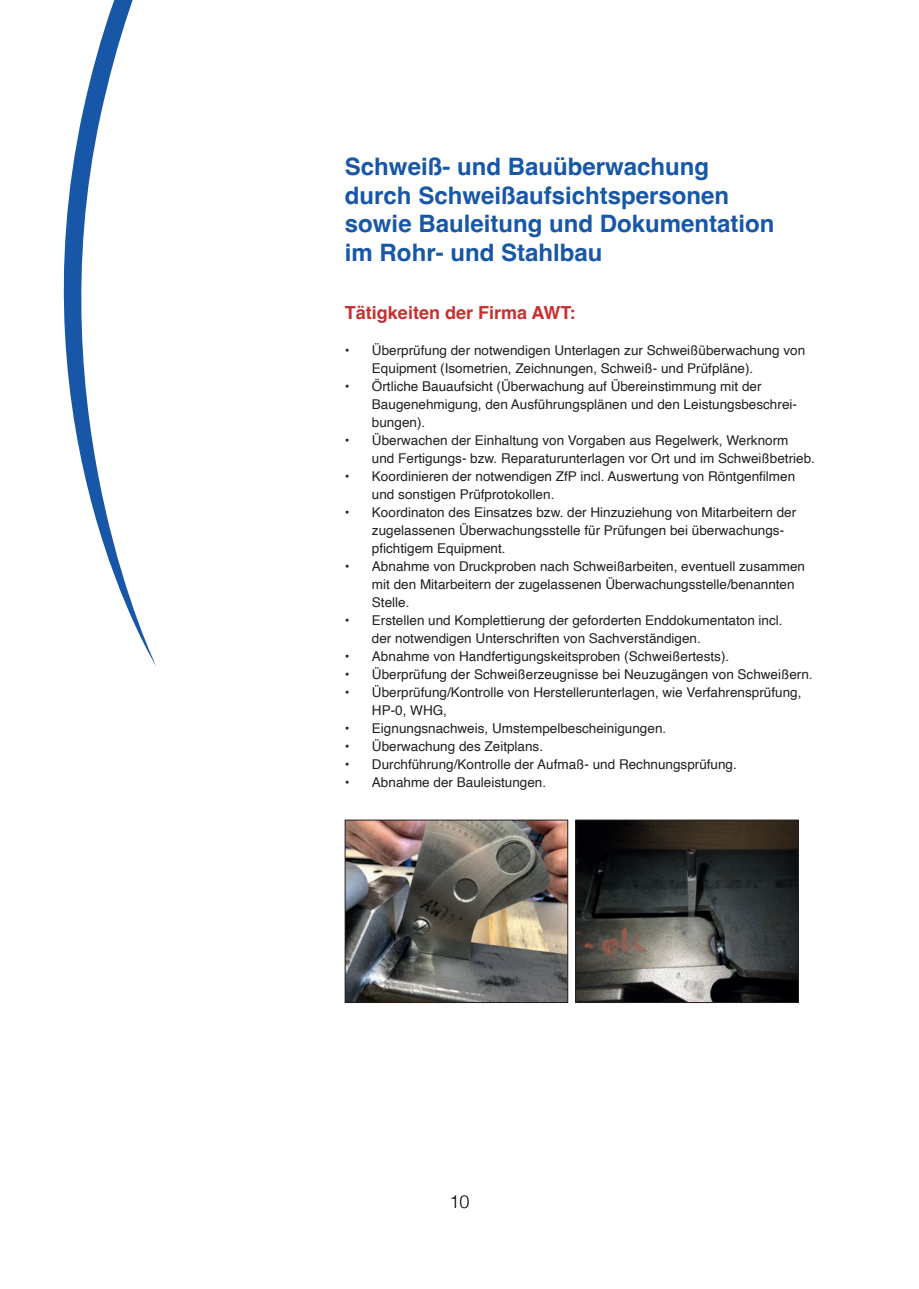
<style>
.page{position:relative;width:919px;height:1289px;background:#fff}
.page>*{position:absolute;margin:0;border:0;box-sizing:border-box;transform-origin:0 0}
.t1{font:700 24px/28.8px "Helvetica";color:#1857a7}
.t2{font:700 18px "Helvetica";color:#c83030}
.t3{font:300 18px "Helvetica";color:#000}
.t4{font:13.5px/18px "Helvetica";color:#231f20}
</style>
<div class="page">
<svg style="left:63px;top:0;width:93px;height:666px"></svg>
<img style="left:347px;top:821px;width:219px;height:179px">
<div style="left:345px;top:819px;width:223px;height:183px;border:1px solid #231f20"></div>
<img style="left:577px;top:821px;width:219px;height:179px">
<div style="left:575px;top:819px;width:223px;height:183px;border:1px solid #231f20"></div>
<h1 class="t1" style="left:345px;top:155px;width:431px">Schweiß- und Bauüberwachung durch Schweißaufsichtspersonen sowie Bauleitung und Dokumentation im Rohr- und Stahlbau</h1>
<h2 class="t2" style="left:345px;top:301px;width:232px">Tätigkeiten der Firma AWT:</h2>
<p class="t4" style="left:372px;top:341px;width:434px;text-indent:-27px">• Überprüfung der notwendigen Unterlagen zur Schweißüberwachung von<br>Equipment (Isometrien, Zeichnungen, Schweiß- und Prüfpläne).</p>
<p class="t4" style="left:372px;top:377px;width:426px;text-indent:-27px">• Örtliche Bauaufsicht (Überwachung auf Übereinstimmung mit der<br>Baugenehmigung, den Ausführungsplänen und den Leistungsbeschrei&shy;bungen).</p>
<p class="t4" style="left:372px;top:431px;width:444px;text-indent:-27px">• Überwachen der Einhaltung von Vorgaben aus Regelwerk, Werknorm<br>und Fertigungs- bzw. Reparaturunterlagen vor Ort und im Schweißbetrieb.</p>
<p class="t4" style="left:372px;top:467px;width:424px;text-indent:-27px">• Koordinieren der notwendigen ZfP incl. Auswertung von Röntgenfilmen und sonstigen Prüfprotokollen.</p>
<p class="t4" style="left:372px;top:503px;width:425px;text-indent:-27px">• Koordinaton des Einsatzes bzw. der Hinzuziehung von Mitarbeitern der zugelassenen Überwachungsstelle für Prüfungen bei überwachungs&shy;pfichtigem Equipment.</p>
<p class="t4" style="left:372px;top:557px;width:434px;text-indent:-27px">• Abnahme von Druckproben nach Schweißarbeiten, eventuell zusammen mit den Mitarbeitern der zugelassenen Überwachungsstelle/benannten<br>Stelle.</p>
<p class="t4" style="left:372px;top:611px;width:412px;text-indent:-27px">• Erstellen und Komplettierung der geforderten Enddokumentaton incl. der notwendigen Unterschriften von Sachverständigen.</p>
<p class="t4" style="left:345px;top:647px;width:386px">• Abnahme von Handfertigungskeitsproben (Schweißertests).</p>
<p class="t4" style="left:345px;top:665px;width:469px">• Überprüfung der Schweißerzeugnisse bei Neuzugängen von Schweißern.</p>
<p class="t4" style="left:372px;top:683px;width:431px;text-indent:-27px">• Überprüfung/Kontrolle von Herstellerunterlagen, wie Verfahrensprüfung,<br>HP-0, WHG,</p>
<p class="t4" style="left:345px;top:719px;width:323px">• Eignungsnachweis, Umstempelbescheinigungen.</p>
<p class="t4" style="left:345px;top:737px;width:200px">• Überwachung des Zeitplans.</p>
<p class="t4" style="left:345px;top:755px;width:393px">• Durchführung/Kontrolle der Aufmaß- und Rechnungsprüfung.</p>
<p class="t4" style="left:345px;top:773px;width:203px">• Abnahme der Bauleistungen.</p>
<h2 class="t3" style="left:449px;top:1186px;width:22px">10</h2>
</div>
